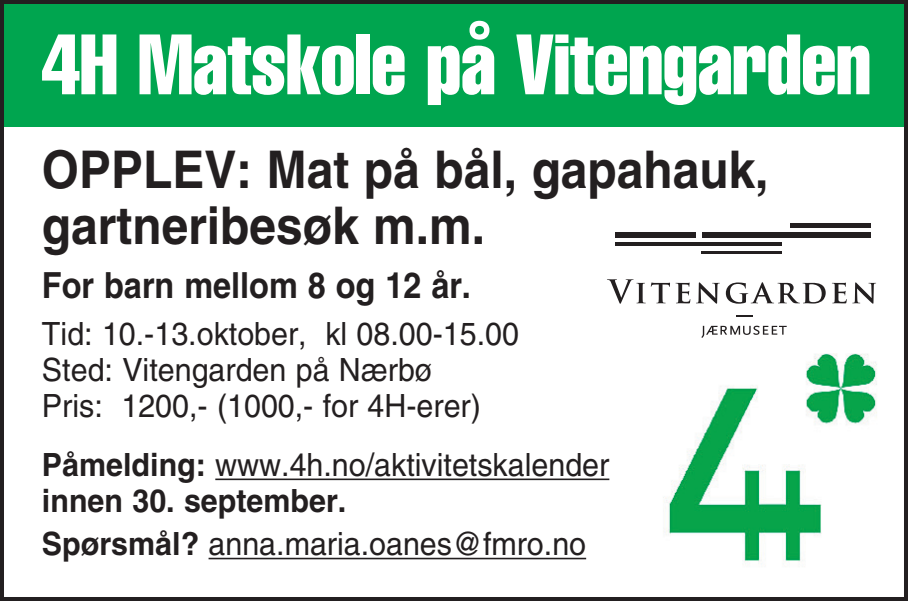
<style>
.page{position:relative;width:908px;height:601px;background:#fff}
.page>*{position:absolute;margin:0;border:0;box-sizing:border-box;transform-origin:0 0}
.t1{font:extra-condensed 84px "Helvetica LT";letter-spacing:-.01em;color:#fff}
.t2{font:700 52px/56px "Helvetica";color:#231f20;scale:.92 1}
.t3{font:700 36px "Helvetica";color:#231f20;scale:.9 1}
.t4{font:32px "Helvetica";color:#231f20;scale:.95 1}
.t5{font:700 32px/36px "Helvetica";color:#231f20;scale:.95 1}
.s1{font-weight:400}
.s2{font-weight:700}
</style>
<div class="page">
<div style="left:0;top:0;width:907px;height:127px;background:#00a54f"></div>
<div style="left:0;top:0;width:907px;height:601px;border:4px solid #231f20"></div>
<img style="left:663px;top:353px;width:214px;height:212px">
<hr style="left:215px;top:478px;width:394px;height:2px;background:#231f20">
<hr style="left:208px;top:558px;width:378px;height:1px;background:#231f20">
<svg style="left:607px;top:279px;width:62px;height:25px"></svg>
<svg style="left:675px;top:282px;width:44px;height:22px"></svg>
<svg style="left:725px;top:282px;width:100px;height:22px"></svg>
<svg style="left:832px;top:282px;width:43px;height:22px"></svg>
<svg style="left:701px;top:326px;width:85px;height:12px"></svg>
<svg style="left:736px;top:316px;width:15px;height:1px"></svg>
<hr style="left:614px;top:242px;width:167px;height:3px;background:#231f20">
<hr style="left:701px;top:252px;width:80px;height:2px;background:#231f20">
<hr style="left:790px;top:224px;width:80px;height:4px;background:#231f20">
<div style="left:614px;top:232px;width:81px;height:5px;background:#231f20"></div>
<div style="left:701px;top:232px;width:169px;height:5px;background:#231f20"></div>
<p class="t1" style="left:42px;top:11px;width:830px">4H Matskole på Vitengarden</p>
<p class="t2" style="left:42px;top:140px;width:790px">OPPLEV: Mat på bål, gapahauk, gartneribesøk m.m.</p>
<p class="t3" style="left:42px;top:263px;width:478px">For barn mellom 8 og 12 år.</p>
<p class="t4" style="left:42px;top:316px;width:503px">Tid: 10.-13.oktober, kl 08.00-15.00</p>
<p class="t4" style="left:42px;top:352px;width:413px">Sted: Vitengarden på Nærbø</p>
<p class="t4" style="left:42px;top:388px;width:463px">Pris: 1200,- (1000,- for 4H-erer)</p>
<p class="t5" style="left:42px;top:446px;width:598px">Påmelding: <span class="s1">www.4h.no/aktivitetskalender </span>innen 30. september.</p>
<p class="t4" style="left:42px;top:526px;width:574px"><span class="s2">Spørsmål?</span> anna.maria.oanes@fmro.no</p>
</div>
